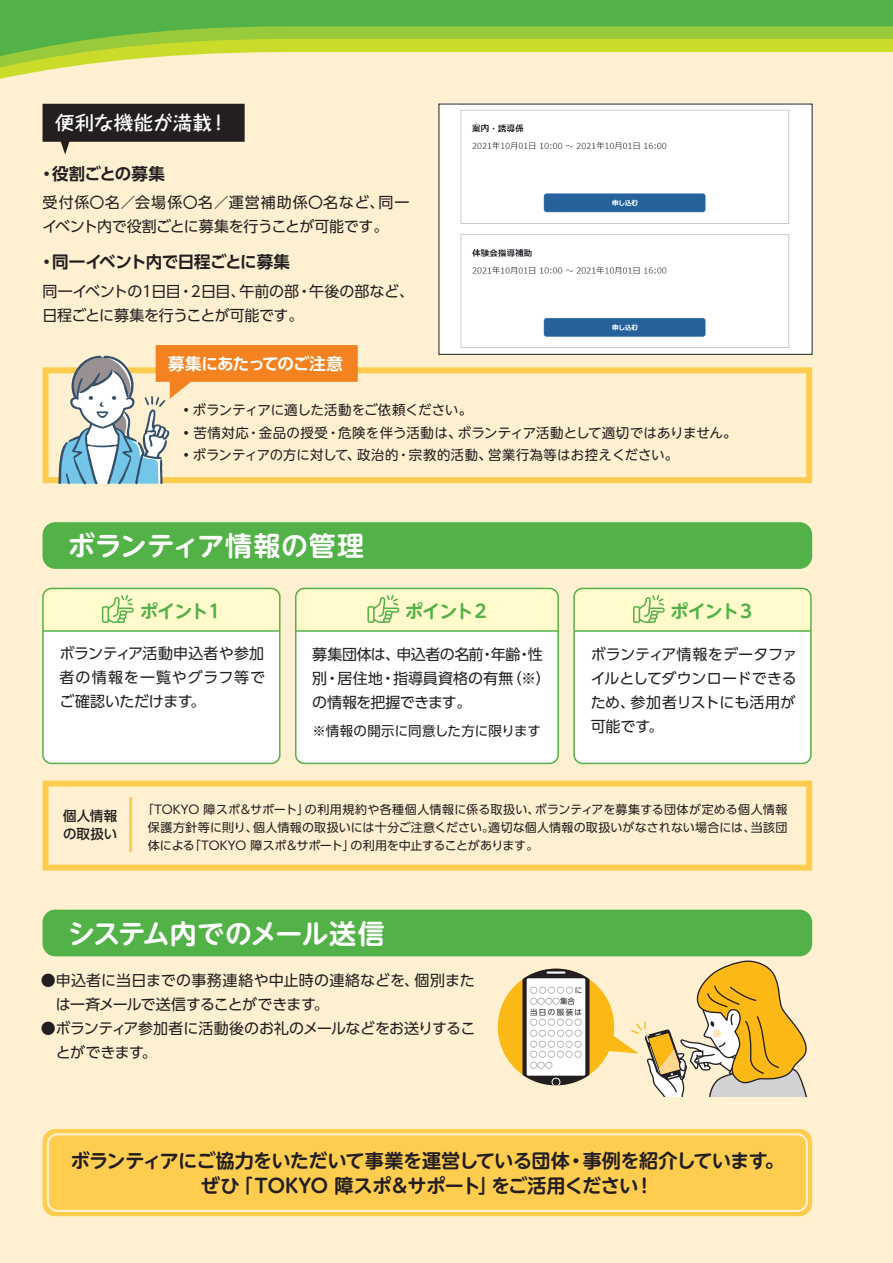
<style>
.page{position:relative;width:893px;height:1263px;background:#fef0d0}
.page>*{position:absolute;margin:0;border:0;box-sizing:border-box;transform-origin:0 0}
.t1{font:700 27px "UD Shin M Go Pr 6 De";letter-spacing:-.045em;color:#fff}
.t2{font:700 27px "UD Shin M Go Pr 6 De";letter-spacing:.005em;color:#fff}
.t3{font:700 19.5px "Taka Hand Std De";letter-spacing:.01em;color:#fff}
.t4{font:700 19.2px/25.5px "UD Shin M Go Pr 6 De";letter-spacing:-.03em;color:#231f20;text-align:center}
.t5{font:700 18px "UD Shin M Go Pr 6 De";letter-spacing:-.045em;color:#52b147}
.t6{font:700 16.5px "UD Shin Go Pr 6 De";letter-spacing:-.025em;color:#231f20}
.t7{font:700 16.5px "UD Shin Go Pr 6 De";letter-spacing:-.045em;color:#fff}
.t8{font:15px/24px "UD Shin Go Pr 6";letter-spacing:-.01em;color:#231f20}
.t9{font:15px/24px "UD Shin Go Pr 6";letter-spacing:-.03em;color:#231f20}
.t10{font:13.5px/22.5px "UD Shin M Go Pr 6";letter-spacing:.005em;color:#231f20}
.t11{font:13.5px "UD Shin Go Pr 6";color:#231f20}
.t12{font:500 13.5px/18px "UD Shin Go Pr 6";letter-spacing:.005em;color:#231f20}
.t13{font:12px/18px "UD Shin Go Pr 6";letter-spacing:-.005em;color:#231f20;text-align:justify}
.t14{font:7.5px/10.6px "UD Shin Go Pr 6";letter-spacing:.18em;color:#231f20}
</style>
<div class="page">
<svg style="left:0;top:0;width:893px;height:198px"></svg>
<svg style="left:43px;top:104px;width:202px;height:51px"></svg>
<img style="left:441px;top:106px;width:369px;height:247px">
<div style="left:439px;top:104px;width:373px;height:251px;border:1px solid #231f20"></div>
<div style="left:43px;top:910px;width:769px;height:46px;background:#52b147;border-radius:13px"></div>
<div style="left:498px;top:968px;width:116px;height:117px;background:#fcb814;border-radius:50%"></div>
<svg style="left:522px;top:968px;width:67px;height:117px;background:#d3d1ce"></svg>
<svg style="left:606px;top:960px;width:201px;height:136px"></svg>
<svg style="left:43px;top:367px;width:769px;height:116px"></svg>
<svg style="left:58px;top:345px;width:300px;height:139px"></svg>
<div style="left:574px;top:588px;width:237px;height:175px;background:#fff;border-radius:9px"></div>
<div style="left:296px;top:588px;width:262px;height:175px;background:#fff;border-radius:9px"></div>
<div style="left:43px;top:588px;width:237px;height:175px;background:#fff;border-radius:9px"></div>
<div style="left:576px;top:588px;width:235px;height:42px;background:#fffbcc"></div>
<div style="left:296px;top:588px;width:262px;height:42px;background:#fffbcc"></div>
<div style="left:43px;top:522px;width:769px;height:47px;background:#52b147;border-radius:13px"></div>
<hr style="left:43px;top:630px;width:237px;height:2px;background:#52b147">
<hr style="left:296px;top:630px;width:262px;height:2px;background:#52b147">
<hr style="left:574px;top:630px;width:237px;height:2px;background:#52b147">
<div style="left:43px;top:588px;width:235px;height:43px;background:#fffbcc"></div>
<svg style="left:43px;top:780px;width:769px;height:91px"></svg>
<hr style="left:129px;top:797px;width:3px;height:55px;background:#fecc4e">
<div style="left:573px;top:588px;width:239px;height:176px;border:2px solid #52b147;border-radius:9px"></div>
<div style="left:295px;top:588px;width:264px;height:176px;border:2px solid #52b147;border-radius:9px"></div>
<div style="left:42px;top:588px;width:239px;height:176px;border:2px solid #52b147;border-radius:9px"></div>
<div style="left:43px;top:1129px;width:769px;height:87px;background:#fecc4e;border-radius:13px"></div>
<svg style="left:47px;top:1133px;width:761px;height:79px"></svg>
<h2 class="t3" style="left:55px;top:109px;width:174px">便利な機能が満載！</h2>
<p class="t6" style="left:38px;top:160px;width:128px">・役割ごとの募集</p>
<p class="t8" style="left:43px;top:190px;width:369px">受付係〇名／会場係〇名／運営補助係〇名など、同一イベント内で役割ごとに募集を行うことが可能です。</p>
<p class="t6" style="left:38px;top:249px;width:253px">・同一イベント内で日程ごとに募集</p>
<p class="t8" style="left:43px;top:278px;width:373px">同一イベントの1日目・2日目、午前の部・午後の部など、日程ごとに募集を行うことが可能です。</p>
<p class="t7" style="left:168px;top:351px;width:176px">募集にあたってのご注意</p>
<p class="t10" style="left:180px;top:398px;width:558px">・ボランティアに適した活動をご依頼ください。<br>・苦情対応・金品の授受・危険を伴う活動は、ボランティア活動として適切ではありません。・ボランティアの方に対して、政治的・宗教的活動、営業行為等はお控えください。</p>
<h1 class="t2" style="left:68px;top:523px;width:298px">ボランティア情報の管理</h1>
<p class="t5" style="left:140px;top:595px;width:82px">ポイント1</p>
<p class="t5" style="left:405px;top:595px;width:83px">ポイント2</p>
<p class="t5" style="left:671px;top:595px;width:83px">ポイント3</p>
<p class="t8" style="left:60px;top:641px;width:207px;text-align:justify">ボランティア活動申込者や参加者の情報を一覧やグラフ等でご確認いただけます。</p>
<p class="t8" style="left:312px;top:642px;width:240px">募集団体は、申込者の名前・年齢・性別・居住地・指導員資格の有無（※）の情報を把握できます。</p>
<p class="t8" style="left:591px;top:641px;width:208px">ボランティア情報をデータファイルとしてダウンロードできるため、参加者リストにも活用が可能です。</p>
<p class="t11" style="left:312px;top:720px;width:230px">※情報の開示に同意した方に限ります</p>
<p class="t12" style="left:63px;top:807px;width:56px">個人情報の取扱い</p>
<p class="t13" style="left:148px;top:800px;width:641px;text-indent:-6px">「TOKYO 障スポ＆サポート」の利用規約や各種個人情報に係る取扱い、ボランティアを募集する団体が定める個人情報保護方針等に則り、個人情報の取扱いには十分ご注意ください。適切な個人情報の取扱いがなされない場合には、当該団体による「TOKYO 障スポ＆サポート」の利用を中止することがあります。</p>
<h1 class="t1" style="left:68px;top:910px;width:318px">システム内でのメール送信</h1>
<p class="t8" style="left:56px;top:968px;width:420px;text-indent:-15px">●申込者に当日までの事務連絡や中止時の連絡などを、個別または一斉メールで送信することができます。</p>
<p class="t9" style="left:56px;top:1016px;width:421px;text-indent:-15px">●ボランティア参加者に活動後のお礼のメールなどをお送りすることができます。</p>
<p class="t14" style="left:530px;top:985px;width:54px">○○○○○に</p>
<p class="t14" style="left:530px;top:996px;width:54px">○○○○集合当日の服装は</p>
<p class="t14" style="left:530px;top:1017px;width:53px">○○○○○○</p>
<p class="t14" style="left:530px;top:1028px;width:53px">○○○○○○</p>
<p class="t14" style="left:530px;top:1038px;width:53px">○○○○○○</p>
<p class="t14" style="left:530px;top:1049px;width:53px">○○○○○○</p>
<p class="t14" style="left:530px;top:1059px;width:24px">○○○</p>
<p class="t4" style="left:71px;top:1146px;width:715px">ボランティアにご協力をいただいて事業を運営している団体・事例を紹介しています。ぜひ「TOKYO 障スポ＆サポート」をご活用ください！</p>
</div>
